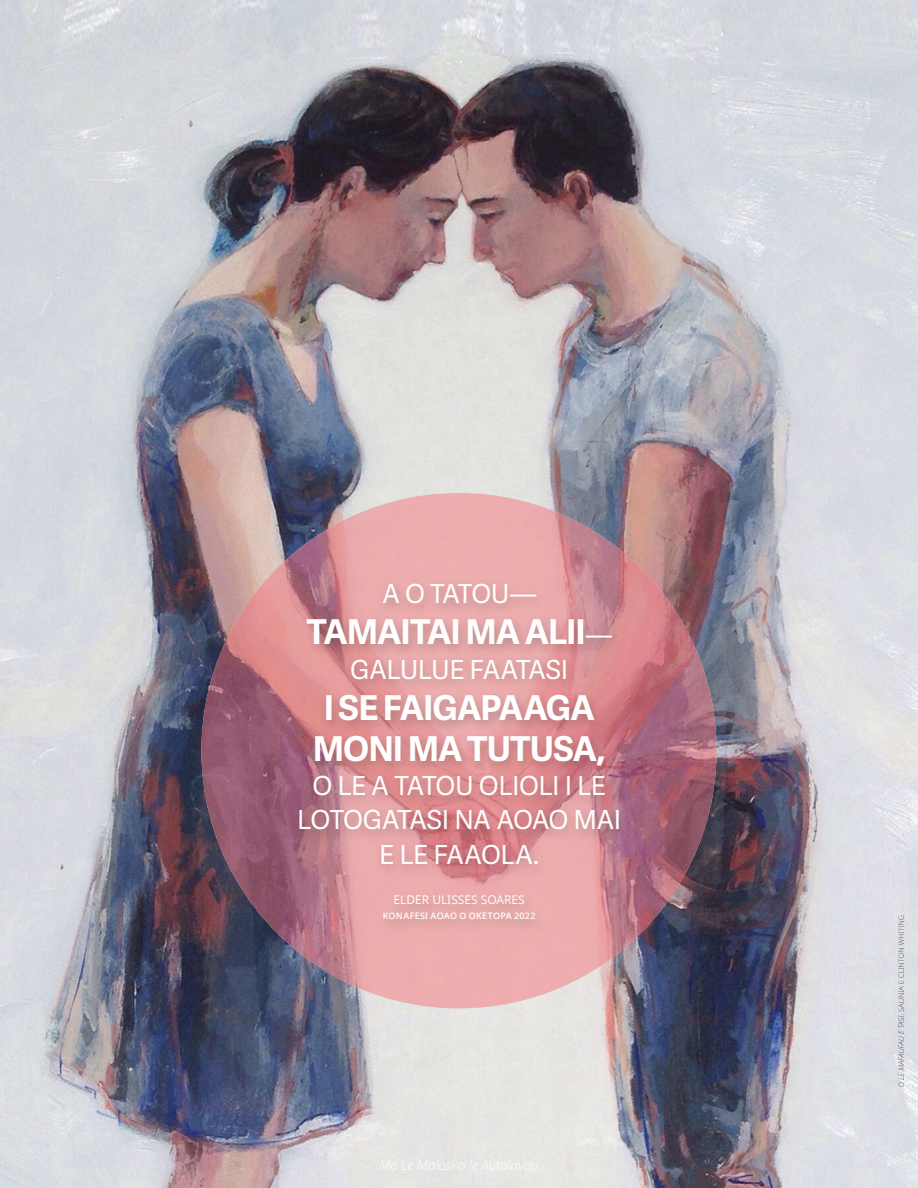
<style>
.page{position:relative;width:918px;height:1188px;background:#fff}
.page>*{position:absolute;margin:0;border:0;box-sizing:border-box;transform-origin:0 0}
.t1{font:700 34.2px/41.1px "Helamlds Lat";letter-spacing:-.03em;color:#fff;text-align:center}
.t2{font:26.25px/34.2px "Helamlds Lat";letter-spacing:-.03em;color:#fff;text-align:center}
.t3{font:12px "Dots Solidlds Lat";color:#fff}
.t4{font:600 9px "Dots Solidlds Lat";letter-spacing:.03em;color:#fff}
.s1{font-weight:400;font-size:26.25px}
</style>
<div class="page">
<img style="left:0;top:0;width:918px;height:515px">
<img style="left:0;top:515px;width:201px;height:208px">
<img style="left:717px;top:515px;width:201px;height:52px">
<img style="left:717px;top:567px;width:201px;height:52px">
<img style="left:717px;top:619px;width:201px;height:104px">
<img style="left:0;top:723px;width:202px;height:465px">
<img style="left:716px;top:723px;width:202px;height:465px">
<img style="left:202px;top:1008px;width:52px;height:180px">
<img style="left:664px;top:1008px;width:52px;height:180px">
<img style="left:254px;top:1008px;width:51px;height:180px">
<img style="left:613px;top:1008px;width:51px;height:180px">
<img style="left:305px;top:1008px;width:51px;height:180px">
<img style="left:562px;top:1008px;width:51px;height:180px">
<div style="left:356px;top:1008px;width:206px;height:180px;background:#e5e5e2"></div>
<img style="left:201px;top:493px;width:516px;height:515px">
<img style="left:898px;top:1016px;width:7px;height:71px">
<img style="left:898px;top:915px;width:7px;height:101px">
<img style="left:292px;top:578px;width:338px;height:355px">
<p class="t2" style="left:382px;top:576px;width:156px">A O TATOU—</p>
<h1 class="t1" style="left:306px;top:611px;width:307px">TAMAITAI MA ALII<span class="s1">—</span></h1>
<p class="t2" style="left:350px;top:652px;width:219px">GALULUE FAATASI</p>
<h1 class="t1" style="left:313px;top:687px;width:294px">I SE FAIGAPAAGA<br>MONI MA TUTUSA,</h1>
<p class="t2" style="left:297px;top:768px;width:326px">O LE A TATOU OLIOLI I LE<br>LOTOGATASI NA AOAO MAI<br>E LE FAAOLA.</p>
<p class="t3" style="left:394px;top:891px;width:133px">ELDER ULISSES SOARES</p>
<p class="t4" style="left:383px;top:909px;width:154px">KONAFESI AOAO O OKETOPA 2022</p>
</div>
